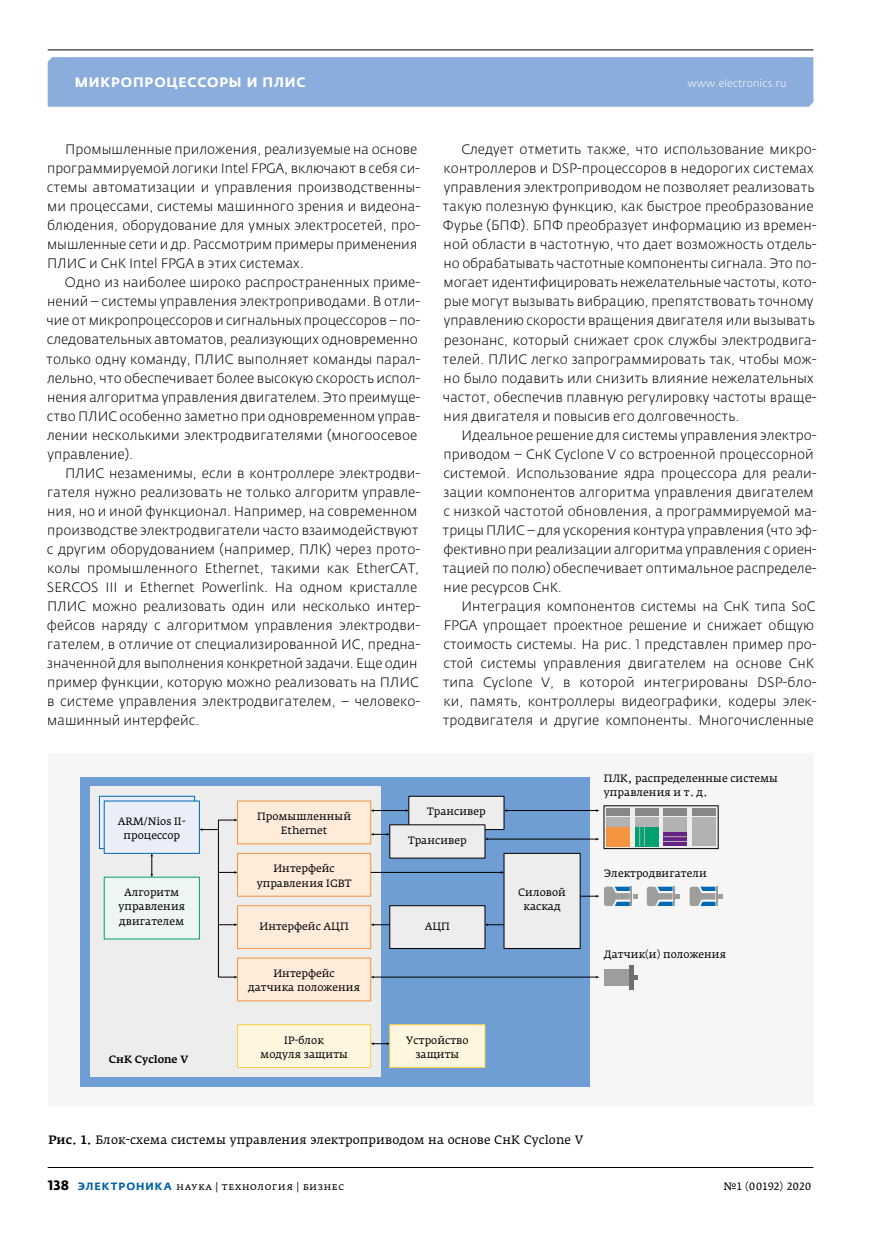
<style>
.page{position:relative;width:881px;height:1234px;background:#fff}
.page>*{position:absolute;margin:0;border:0;box-sizing:border-box;transform-origin:0 0}
.t1{font:300 13.5px/19px "Fedra Sans Pro";letter-spacing:.005em;color:#000}
.t2{font:700 13.5px "Fedra Sans Alt Pro";letter-spacing:.06em;color:#fff}
.t3{font:12px "Fedra Serif A Pro";letter-spacing:.005em;color:#000}
.t4{font:10.5px/14.2px "Fedra Serif A Pro";color:#000;text-align:center}
.t5{font:10.5px "Fedra Serif A Pro";letter-spacing:.03em;color:#000}
.t6{font:300 10.5px "Fedra Sans Pro";letter-spacing:.015em;color:#fff}
.t7{font:10.5px "Fedra Serif A Pro";letter-spacing:.035em;color:#000}
.t8{font:500 10.5px "Fedra Serif A Pro";color:#000}
.s1{font-weight:500}
.s2{font-family:"Fedra Sans Pro";font-weight:700;font-size:13.5px}
.s3{font-family:"Fedra Sans Alt Pro";font-weight:700;color:#0061a7}
</style>
<div class="page">
<div style="left:48px;top:57px;width:765px;height:50px;background:#8baddc"></div>
<hr style="left:48px;top:49px;width:765px;height:1px;background:#000">
<hr style="left:48px;top:1166px;width:765px;height:1px;background:#000">
<div style="left:48px;top:753px;width:765px;height:352px;background:#f6f6f6"></div>
<div style="left:80px;top:777px;width:509px;height:309px;background:#6f9ed4"></div>
<div style="left:90px;top:786px;width:290px;height:290px;background:#ededed"></div>
<div style="left:99px;top:795px;width:96px;height:53px;background:#e9eef9;border:1px solid #0069b4"></div>
<div style="left:104px;top:800px;width:95px;height:53px;background:#e9eef9"></div>
<div style="left:104px;top:876px;width:95px;height:63px;background:#edf6f2"></div>
<div style="left:237px;top:800px;width:134px;height:43px;background:#feebda"></div>
<div style="left:237px;top:853px;width:134px;height:43px;background:#feebda;border:1px solid #f4943f"></div>
<div style="left:237px;top:905px;width:134px;height:43px;background:#feebda;border:1px solid #f4943f"></div>
<div style="left:389px;top:905px;width:96px;height:43px;background:#ededed;border:1px solid #000"></div>
<div style="left:408px;top:795px;width:96px;height:34px;background:#ededed;border:1px solid #000"></div>
<div style="left:389px;top:824px;width:96px;height:34px;background:#ededed"></div>
<div style="left:503px;top:853px;width:77px;height:95px;background:#ededed"></div>
<div style="left:237px;top:957px;width:134px;height:43px;background:#feebda"></div>
<div style="left:237px;top:1024px;width:134px;height:43px;background:#fff6e0;border:1px solid #fecf44"></div>
<div style="left:389px;top:1024px;width:96px;height:43px;background:#fff6e0;border:1px solid #fecf44"></div>
<svg style="left:150px;top:853px;width:3px;height:24px"></svg>
<div style="left:218px;top:819px;width:17px;height:158px;border:1px solid #000"></div>
<svg style="left:199px;top:828px;width:19px;height:2px"></svg>
<svg style="left:218px;top:870px;width:19px;height:3px"></svg>
<svg style="left:218px;top:923px;width:19px;height:2px"></svg>
<hr style="left:373px;top:810px;width:33px;height:1px;background:#000">
<hr style="left:506px;top:810px;width:90px;height:1px;background:#000">
<hr style="left:487px;top:838px;width:109px;height:1px;background:#000">
<svg style="left:370px;top:832px;width:19px;height:3px"></svg>
<hr style="left:370px;top:871px;width:131px;height:1px;background:#000">
<svg style="left:370px;top:923px;width:19px;height:2px"></svg>
<svg style="left:485px;top:923px;width:19px;height:2px"></svg>
<hr style="left:373px;top:976px;width:223px;height:1px;background:#000">
<svg style="left:370px;top:1042px;width:19px;height:2px"></svg>
<svg style="left:603px;top:805px;width:115px;height:43px"></svg>
<div style="left:663px;top:817px;width:24px;height:29px;background:#b3b2b2"></div>
<div style="left:663px;top:808px;width:24px;height:7px;background:#878787"></div>
<div style="left:663px;top:841px;width:24px;height:5px;background:#662383"></div>
<div style="left:663px;top:831px;width:24px;height:5px;background:#662383"></div>
<svg style="left:663px;top:836px;width:24px;height:5px"></svg>
<div style="left:691px;top:817px;width:24px;height:29px;background:#b3b2b2"></div>
<div style="left:691px;top:808px;width:24px;height:7px;background:#878787"></div>
<div style="left:634px;top:817px;width:24px;height:29px;background:#b3b2b2"></div>
<div style="left:634px;top:808px;width:24px;height:7px;background:#878787"></div>
<div style="left:634px;top:827px;width:5px;height:19px;background:#00a070"></div>
<div style="left:644px;top:827px;width:14px;height:19px;background:#00a070"></div>
<div style="left:606px;top:817px;width:24px;height:29px;background:#b3b2b2"></div>
<div style="left:606px;top:808px;width:24px;height:7px;background:#878787"></div>
<div style="left:606px;top:827px;width:24px;height:19px;background:#f4943f"></div>
<svg style="left:639px;top:827px;width:5px;height:19px"></svg>
<svg style="left:580px;top:886px;width:57px;height:19px"></svg>
<svg style="left:646px;top:886px;width:33px;height:19px"></svg>
<svg style="left:689px;top:886px;width:33px;height:19px"></svg>
<div style="left:603px;top:968px;width:25px;height:17px;background:#9d9d9c"></div>
<div style="left:628px;top:964px;width:5px;height:25px;background:#706f6f"></div>
<svg style="left:633px;top:975px;width:4px;height:4px"></svg>
<p class="t2" style="left:75px;top:74px;width:221px">Микропроцессоры и ПЛИС</p>
<p class="t6" style="left:687px;top:77px;width:100px">www.electronics.ru</p>
<p class="t1" style="left:47px;top:140px;width:375px;text-indent:18px">Промышленные приложения, реализуемые на основе программируемой логики Intel FPGA, включают в себя си&shy;стемы автоматизации и управления производственны&shy;ми процессами, системы машинного зрения и видеона&shy;блюдения, оборудование для умных электросетей, про&shy;мышленные сети и др. Рассмотрим примеры применения ПЛИС и СнК Intel FPGA в этих системах.</p>
<p class="t1" style="left:46px;top:273px;width:375px;text-indent:19px">Одно из наиболее широко распространенных приме&shy;нений – системы управления электроприводами. В отли&shy;чие от микропроцессоров и сигнальных процессоров – по&shy;следовательных автоматов, реализующих одновременно только одну команду, ПЛИС выполняет команды парал&shy;лельно, что обеспечивает более высокую скорость испол&shy;нения алгоритма управления двигателем. Это преимуще&shy;ство ПЛИС особенно заметно при одновременном управ&shy;лении несколькими электродвигателями (многоосевое управление).</p>
<p class="t1" style="left:47px;top:463px;width:375px;text-indent:18px">ПЛИС незаменимы, если в контроллере электродви&shy;гателя нужно реализовать не только алгоритм управле&shy;ния, но и иной функционал. Например, на современном производстве электродвигатели часто взаимодействуют с другим оборудованием (например, ПЛК) через прото&shy;колы промышленного Ethernet, такими как EtherCAT, SERCOS III и Ethernet Powerlink. На одном кристалле ПЛИС можно реализовать один или несколько интер&shy;фейсов наряду с алгоритмом управления электродви&shy;гателем, в отличие от специализированной ИС, предна&shy;значенной для выполнения конкретной задачи. Еще один пример функции, которую можно реализовать на ПЛИС в системе управления электродвигателем, – человеко&shy;машинный интерфейс.</p>
<p class="t1" style="left:442px;top:140px;width:375px;text-indent:19px">Следует отметить также, что использование микро&shy;контроллеров и DSP‑процессоров в недорогих системах управления электроприводом не позволяет реализовать такую полезную функцию, как быстрое преобразование Фурье (БПФ). БПФ преобразует информацию из времен&shy;ной области в частотную, что дает возможность отдель&shy;но обрабатывать частотные компоненты сигнала. Это по&shy;могает идентифицировать нежелательные частоты, кото&shy;рые могут вызывать вибрацию, препятствовать точному управлению скорости вращения двигателя или вызывать резонанс, который снижает срок службы электродвига&shy;телей. ПЛИС легко запрограммировать так, чтобы мож&shy;но было подавить или снизить влияние нежелательных частот, обеспечив плавную регулировку частоты враще&shy;ния двигателя и повысив его долговечность.</p>
<p class="t1" style="left:442px;top:425px;width:375px;text-indent:19px">Идеальное решение для системы управления электро&shy;приводом – СнК Cyclone V со встроенной процессорной системой. Использование ядра процессора для реали&shy;зации компонентов алгоритма управления двигателем с низкой частотой обновления, а программируемой ма&shy;трицы ПЛИС – для ускорения контура управления (что эф&shy;фективно при реализации алгоритма управления с ориен&shy;тацией по полю) обеспечивает оптимальное распределе&shy;ние ресурсов СнК.</p>
<p class="t1" style="left:442px;top:596px;width:375px;text-indent:19px">Интеграция компонентов системы на СнК типа SoC FPGA упрощает проектное решение и снижает общую стоимость системы. На рис. 1 представлен пример про&shy;стой системы управления двигателем на основе СнК типа Cyclone V, в которой интегрированы DSP‑бло&shy;ки, память, контроллеры видеографики, кодеры элек&shy;тродвигателя и другие компоненты. Многочисленные</p>
<p class="t4" style="left:603px;top:771px;width:175px;text-align:left">ПЛК, распределенные системы управления и т. д.</p>
<p class="t4" style="left:427px;top:804px;width:60px">Трансивер</p>
<p class="t4" style="left:118px;top:814px;width:69px">ARM/Nios II&shy;процессор</p>
<p class="t4" style="left:257px;top:809px;width:96px">Промышленный<br>Ethernet</p>
<p class="t4" style="left:256px;top:861px;width:96px">Интерфейс управления IGBT</p>
<p class="t4" style="left:259px;top:919px;width:91px">Интерфейс АЦП</p>
<p class="t4" style="left:424px;top:919px;width:27px">АЦП</p>
<p class="t4" style="left:408px;top:833px;width:60px">Трансивер</p>
<p class="t4" style="left:118px;top:885px;width:68px">Алгоритм управления двигателем</p>
<p class="t8" style="left:109px;top:1051px;width:81px">СнК Cyclone V</p>
<p class="t4" style="left:248px;top:966px;width:113px">Интерфейс<br>датчика положения</p>
<p class="t4" style="left:260px;top:1033px;width:89px">IP-блок<br>модуля защиты</p>
<p class="t4" style="left:406px;top:1033px;width:64px">Устройство защиты</p>
<p class="t4" style="left:518px;top:885px;width:49px">Силовой каскад</p>
<p class="t4" style="left:603px;top:866px;width:104px">Электродвигатели</p>
<p class="t4" style="left:603px;top:947px;width:124px">Датчик(и) положения</p>
<p class="t3" style="left:48px;top:1131px;width:536px"><span class="s1">Рис. 1.</span> Блок-схема системы управления электроприводом на основе СнК Cyclone V</p>
<p class="t5" style="left:48px;top:1179px;width:298px"><span class="s2">138</span> <span class="s3">ЭЛЕКТРОНИКА</span> наука | технология | бизнес</p>
<p class="t7" style="left:723px;top:1179px;width:89px">№1 (00192) 2020</p>
</div>
